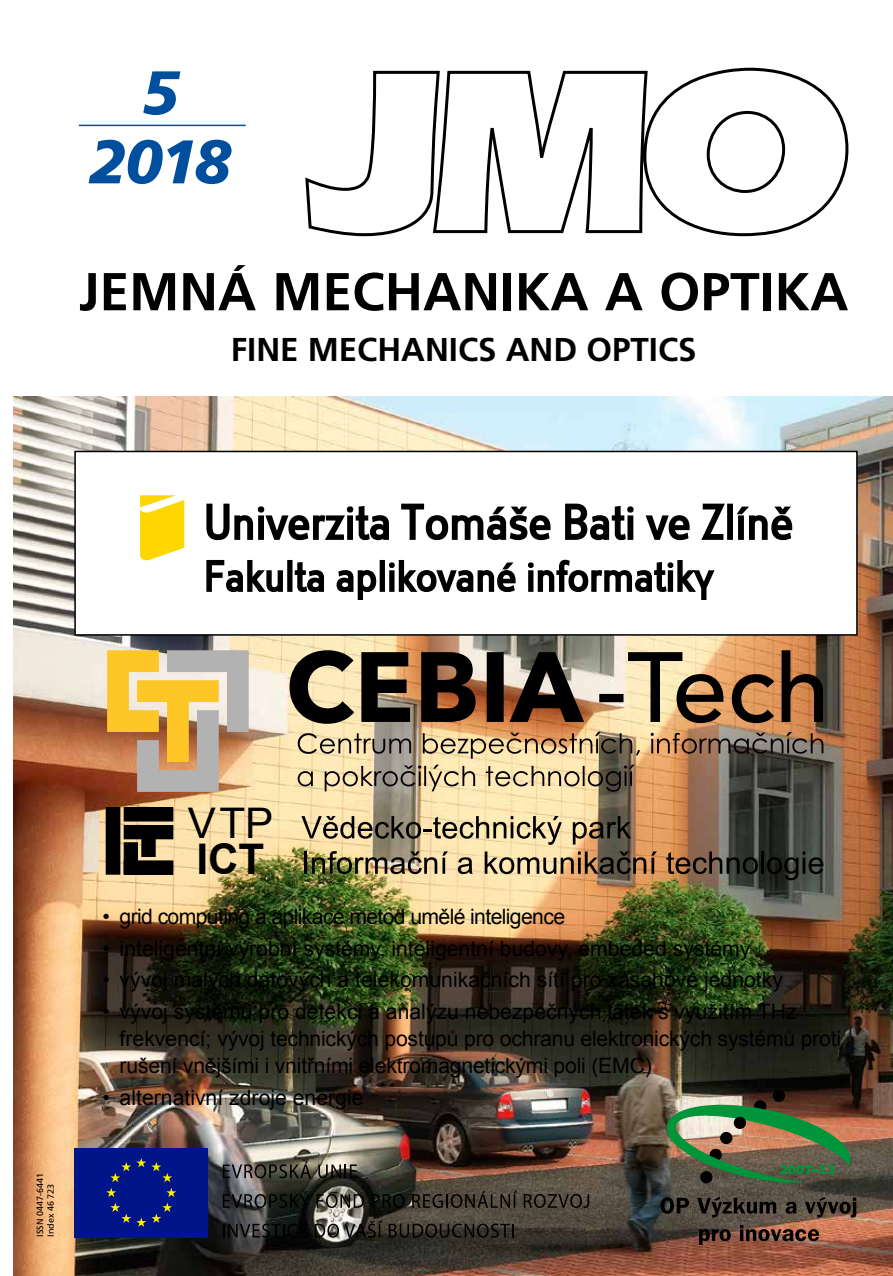
<style>
.page{position:relative;width:893px;height:1276px;background:#fff}
.page>*{position:absolute;margin:0;border:0;box-sizing:border-box;transform-origin:0 0}
.t1{font:italic 900 61.5px/69px "Frutiger CE";color:#004f9f;text-align:center}
.t2{font:700 53.25px "Frutiger CE";color:#000}
.t3{font:42.15px "Arial";color:#000}
.t4{font:700 42.15px "Arial";color:#000}
.t5{font:700 33px "Frutiger CE";color:#000}
.t6{font:21.15px/27.3px "Arial";color:#000}
.t7{font:21.15px "Arial";letter-spacing:-.03em;color:#000}
.t8{font:9px/10.8px "Frutiger CE";color:#000}
</style>
<div class="page">
<img style="left:13px;top:396px;width:880px;height:880px">
<div style="left:106px;top:807px;width:14px;height:67px;background:#000"></div>
<div style="left:124px;top:807px;width:49px;height:14px;background:#000"></div>
<div style="left:124px;top:825px;width:49px;height:14px;background:#000"></div>
<div style="left:142px;top:825px;width:13px;height:31px;background:#000"></div>
<div style="left:124px;top:861px;width:49px;height:13px;background:#000"></div>
<div style="left:124px;top:860px;width:49px;height:14px;border:1px solid #000"></div>
<div style="left:124px;top:843px;width:13px;height:30px;background:#000"></div>
<div style="left:124px;top:842px;width:14px;height:32px;border:1px solid #000"></div>
<svg style="left:301px;top:816px;width:261px;height:29px;background:#b1a27d"></svg>
<svg style="left:573px;top:816px;width:58px;height:28px;background:#72644c"></svg>
<hr style="left:304px;top:851px;width:3px;height:22px;background:#000">
<img style="left:312px;top:851px;width:136px;height:23px">
<svg style="left:458px;top:857px;width:15px;height:17px"></svg>
<svg style="left:485px;top:851px;width:172px;height:23px;background:#967e5d"></svg>
<svg style="left:666px;top:851px;width:92px;height:23px;background:#584636"></svg>
<hr style="left:761px;top:851px;width:3px;height:22px;background:#000">
<svg style="left:767px;top:851px;width:56px;height:29px;background:#2a2d29"></svg>
<svg style="left:660px;top:1197px;width:29px;height:16px"></svg>
<svg style="left:697px;top:1197px;width:79px;height:20px;background:#3b352e"></svg>
<svg style="left:785px;top:1201px;width:11px;height:12px"></svg>
<svg style="left:805px;top:1197px;width:51px;height:20px"></svg>
<svg style="left:699px;top:1229px;width:32px;height:16px"></svg>
<svg style="left:740px;top:1225px;width:79px;height:16px"></svg>
<div style="left:773px;top:1089px;width:12px;height:13px;background:#000;border-radius:50%"></div>
<img style="left:657px;top:1099px;width:200px;height:84px">
<svg style="left:223px;top:1161px;width:88px;height:17px"></svg>
<svg style="left:318px;top:1164px;width:39px;height:14px"></svg>
<svg style="left:223px;top:1191px;width:87px;height:17px"></svg>
<svg style="left:317px;top:1194px;width:47px;height:14px"></svg>
<svg style="left:372px;top:1194px;width:32px;height:14px"></svg>
<svg style="left:412px;top:1191px;width:105px;height:17px;background:#3c362e"></svg>
<svg style="left:524px;top:1194px;width:65px;height:14px"></svg>
<svg style="left:223px;top:1223px;width:84px;height:14px"></svg>
<svg style="left:315px;top:1223px;width:24px;height:14px"></svg>
<svg style="left:345px;top:1220px;width:37px;height:17px"></svg>
<svg style="left:389px;top:1223px;width:124px;height:14px;background:#2e2a23"></svg>
<div style="left:74px;top:1148px;width:134px;height:89px;background:#001589"></div>
<svg style="left:106px;top:1158px;width:70px;height:68px"></svg>
<svg style="left:107px;top:650px;width:142px;height:142px;background:#d4b276"></svg>
<svg style="left:298px;top:732px;width:525px;height:60px;background:#a89273"></svg>
<img style="left:290px;top:650px;width:533px;height:74px">
<div style="left:75px;top:451px;width:782px;height:184px;background:#fff"></div>
<div style="left:74px;top:451px;width:784px;height:184px;border:2px solid #000"></div>
<svg style="left:206px;top:503px;width:183px;height:38px"></svg>
<svg style="left:401px;top:503px;width:150px;height:38px"></svg>
<svg style="left:565px;top:503px;width:69px;height:38px"></svg>
<svg style="left:645px;top:515px;width:45px;height:26px"></svg>
<svg style="left:701px;top:503px;width:24px;height:37px"></svg>
<div style="left:727px;top:503px;width:6px;height:37px;border:2px solid #000"></div>
<svg style="left:736px;top:506px;width:57px;height:35px"></svg>
<svg style="left:140px;top:495px;width:44px;height:65px"></svg>
<svg style="left:206px;top:560px;width:77px;height:33px"></svg>
<div style="left:287px;top:560px;width:5px;height:32px;border:2px solid #000"></div>
<svg style="left:294px;top:562px;width:30px;height:31px"></svg>
<svg style="left:336px;top:570px;width:41px;height:30px"></svg>
<div style="left:380px;top:560px;width:5px;height:32px;border:2px solid #000"></div>
<svg style="left:389px;top:560px;width:127px;height:33px"></svg>
<svg style="left:528px;top:559px;width:187px;height:41px"></svg>
<svg style="left:305px;top:67px;width:544px;height:170px"></svg>
<hr style="left:79px;top:125px;width:167px;height:1px;background:#004f9f">
<h1 class="t1" style="left:89px;top:58px;width:144px">5<br>2018</h1>
<h2 class="t2" style="left:79px;top:261px;width:771px">JEMNÁ MECHANIKA A OPTIKA</h2>
<h3 class="t5" style="left:231px;top:330px;width:467px">FINE MECHANICS AND OPTICS</h3>
<p class="t8" style="left:35px;top:1236px;width:65px;rotate:-90deg">ISSN 0447-6441<br>Index 46 723</p>
<h3 class="t3" style="left:188px;top:796px;width:87px">VTP</h3>
<h3 class="t4" style="left:196px;top:830px;width:70px">ICT</h3>
<p class="t7" style="left:102px;top:903px;width:464px">• grid computing a aplikace metod umělé inteligence</p>
<p class="t6" style="left:102px;top:935px;width:649px">• inteligentní výrobní systémy, inteligentní budovy, embeded systémy</p>
<p class="t6" style="left:102px;top:966px;width:682px">• vývoj malých datových a telekomunikačních sítí pro zásahové jednotky</p>
<p class="t6" style="left:120px;top:998px;width:723px;text-indent:-17px">• vývoj systémů pro detekci a analýzu nebezpečných látek s využitím THz frekvencí; vývoj technických postupů pro ochranu elektronických systémů proti rušení vnějšími i vnitřními elektromagnetickými poli (EMC)</p>
<p class="t6" style="left:102px;top:1084px;width:263px">• alternativní zdroje energie</p>
</div>
